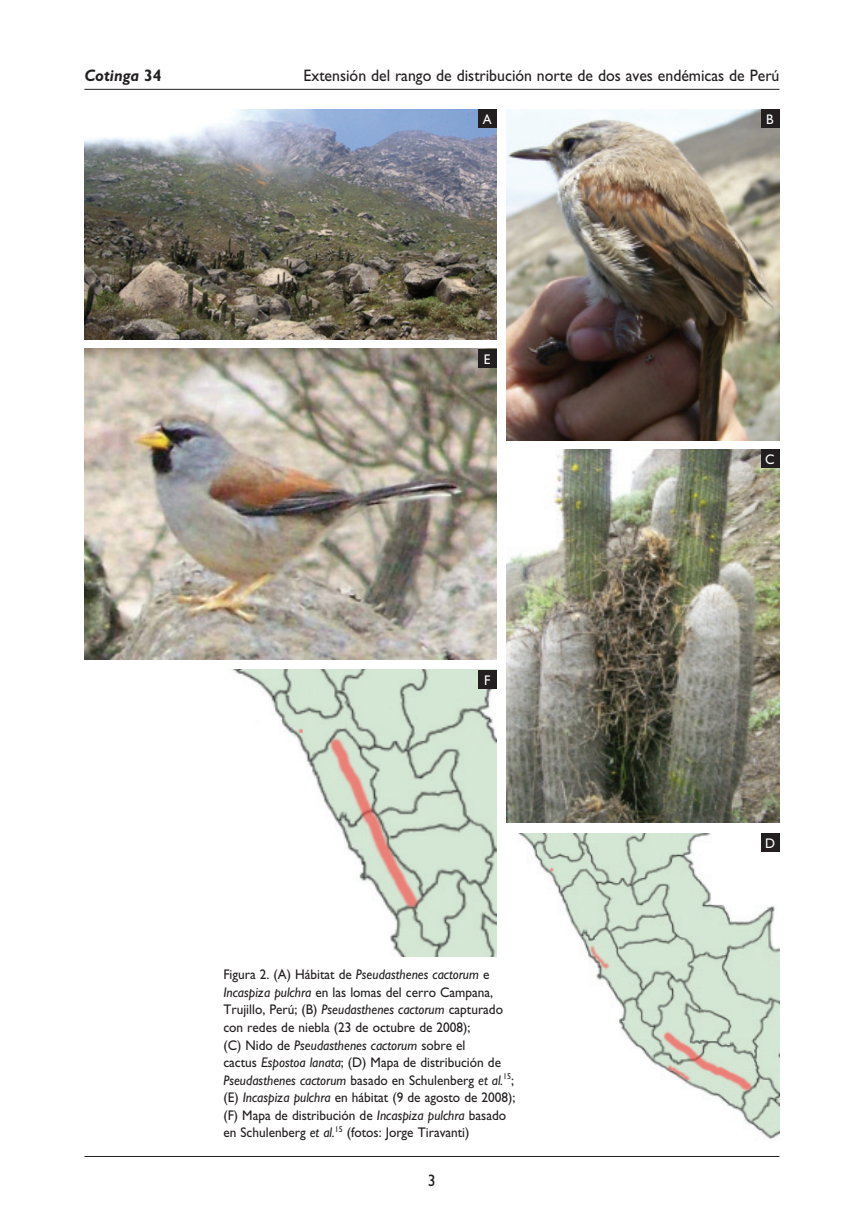
<style>
.page{position:relative;width:844px;height:1221px;background:#fff}
.page>*{position:absolute;margin:0;border:0;box-sizing:border-box;transform-origin:0 0}
.t1{font:16.62px "Gill Sans";color:#231f20;scale:.95 1}
.t2{font:italic 700 16.62px "Gill Sans";color:#231f20;scale:.95 1}
.t3{font:14px/17.5px "Gill Sans";color:#231f20;scale:.95 1}
.t4{font:14px "Gill Sans";color:#fff;scale:.95 1}
.s1{font-style:normal}
.s2{font-style:italic}
</style>
<div class="page">
<hr style="left:84px;top:1155px;width:695px;height:1px;background:#231f20">
<hr style="left:84px;top:89px;width:695px;height:1px;background:#231f20">
<img style="left:84px;top:109px;width:412px;height:231px">
<img style="left:506px;top:109px;width:273px;height:331px">
<img style="left:506px;top:449px;width:273px;height:373px">
<img style="left:518px;top:833px;width:261px;height:307px">
<img style="left:84px;top:349px;width:412px;height:310px">
<img style="left:232px;top:670px;width:264px;height:286px">
<div style="left:477px;top:109px;width:19px;height:19px;background:#231f20"></div>
<div style="left:760px;top:109px;width:19px;height:19px;background:#231f20"></div>
<div style="left:760px;top:449px;width:19px;height:19px;background:#231f20"></div>
<div style="left:760px;top:833px;width:19px;height:19px;background:#231f20"></div>
<div style="left:477px;top:349px;width:19px;height:19px;background:#231f20"></div>
<div style="left:477px;top:669px;width:19px;height:19px;background:#231f20"></div>
<p class="t2" style="left:84px;top:66px;width:83px">Cotinga <span class="s1">34</span></p>
<p class="t1" style="left:303px;top:66px;width:502px">Extensión del rango de distribución norte de dos aves endémicas de Perú</p>
<p class="t4" style="left:482px;top:111px;width:11px">A</p>
<p class="t4" style="left:766px;top:111px;width:9px">B</p>
<p class="t4" style="left:484px;top:351px;width:8px">E</p>
<p class="t4" style="left:484px;top:671px;width:8px">F</p>
<p class="t3" style="left:223px;top:965px;width:309px">Figura 2. (A) Hábitat de <span class="s2">Pseudasthenes cactorum</span> e <span class="s2">Incaspiza pulchra</span> en las lomas del cerro Campana, Trujillo, Perú; (B) <span class="s2">Pseudasthenes cactorum</span> capturado con redes de niebla (23 de octubre de 2008);<br>(C) Nido de <span class="s2">Pseudasthenes cactorum</span> sobre el<br>cactus <span class="s2">Espostoa lanata</span>; (D) Mapa de distribución de <span class="s2">Pseudasthenes cactorum</span> basado en Schulenberg <span class="s2">et al.</span><sup>15</sup>; (E) <span class="s2">Incaspiza pulchra</span> en hábitat (9 de agosto de 2008); (F) Mapa de distribución de <span class="s2">Incaspiza pulchra</span> basado en Schulenberg <span class="s2">et al.</span><sup>15</sup> (fotos: Jorge Tiravanti)</p>
<p class="t1" style="left:428px;top:1170px;width:10px">3</p>
<p class="t4" style="left:765px;top:451px;width:11px">C</p>
<p class="t4" style="left:764px;top:835px;width:12px">D</p>
</div>
